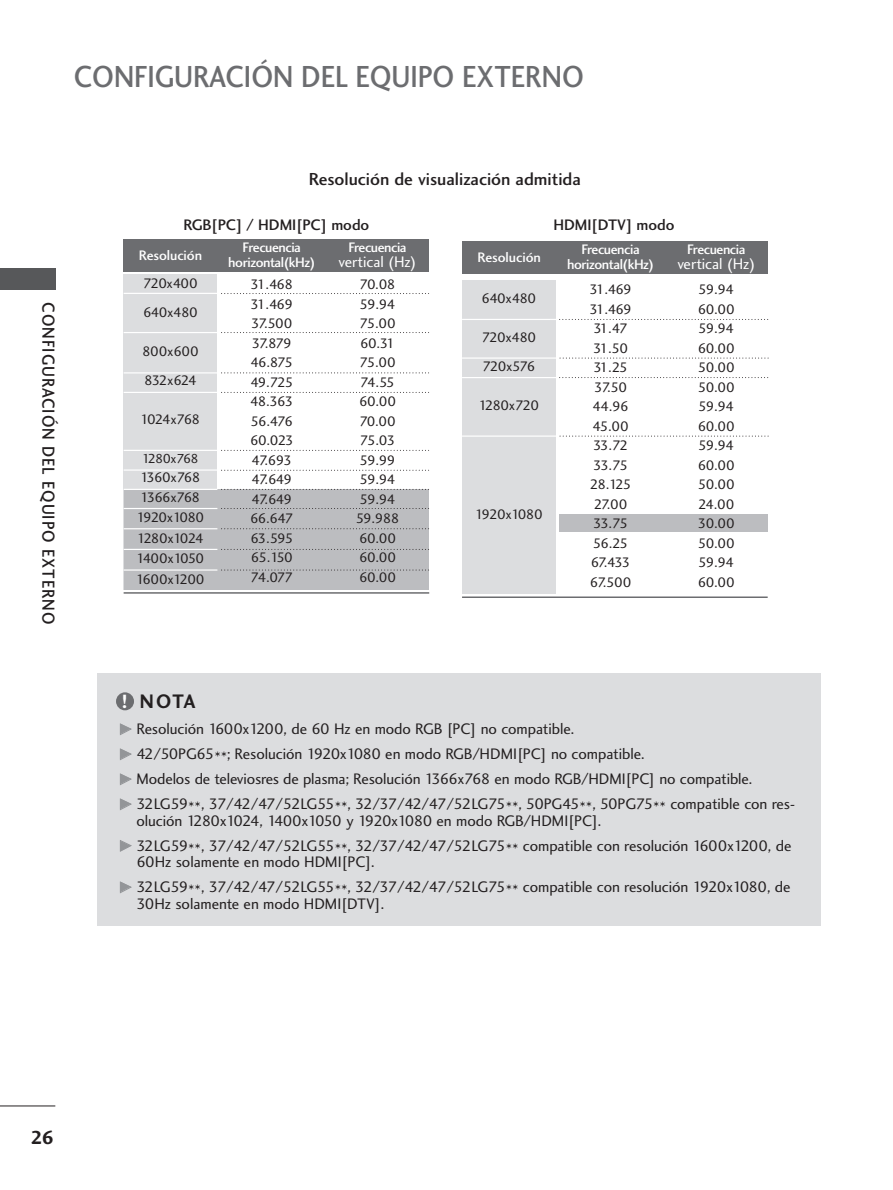
<style>
.page{position:relative;width:893px;height:1190px;background:#fff}
.page>*{position:absolute;margin:0;border:0;box-sizing:border-box;transform-origin:0 0}
.t1{font:31.5px "Charlotte Sans Medium Plain";color:#6c6d70;scale:.9 1}
.t2{font:20.25px "Charlotte Sans Bold Plain";color:#231f20;scale:.95 1}
.t3{font:19.5px "Charlotte Sans Bold Plain";color:#231f20}
.t4{font:18px "Charlotte Sans Medium Plain";color:#231f20}
.t5{font:18px "Charlotte Sans Medium Plain";letter-spacing:.06em;color:#231f20;scale:.9 1}
.t6{font:15.75px/25px "Charlotte Sans Book Plain";letter-spacing:-.005em;color:#231f20}
.t7{font:15.75px "Charlotte Sans Medium Plain";color:#231f20}
.t8{font:15.75px "Charlotte Sans Book Plain";letter-spacing:-.005em;color:#fff}
.t9{font:14.25px/19.5px "Charlotte Sans Book Plain";letter-spacing:-.06em;color:#231f20}
.t10{font:14.25px/19.5px "Charlotte Sans Book Plain";letter-spacing:-.08em;color:#231f20;text-align:center}
.t11{font:14.25px/19.5px "Charlotte Sans Book Plain";letter-spacing:-.04em;color:#231f20;text-align:center}
.t12{font:14.25px/15px "Charlotte Sans Medium Plain";letter-spacing:-.03em;color:#fff;text-align:center}
.t13{font:14.25px/29.5px "Charlotte Sans Book Plain";letter-spacing:-.02em;color:#231f20}
.t14{font:14.25px "Charlotte Sans Medium Plain";letter-spacing:-.005em;color:#fff}
.t15{font:13.5px "Charlotte Sans Book Plain";letter-spacing:-.06em;color:#231f20}
.s1{font-size:19.95px;color:#fff}
</style>
<div class="page">
<div style="left:124px;top:274px;width:93px;height:315px;background:#dcdddf"></div>
<div style="left:124px;top:489px;width:304px;height:101px;background:#bcbdc0"></div>
<div style="left:559px;top:514px;width:208px;height:17px;background:#bcbdc0"></div>
<hr style="left:0;top:1105px;width:55px;height:1px;background:#231f20">
<div style="left:0;top:268px;width:55px;height:21px;background:#57585a"></div>
<div style="left:123px;top:239px;width:305px;height:32px;background:#6c6d70"></div>
<hr style="left:124px;top:293px;width:93px;height:1px;background:#fff">
<hr style="left:124px;top:332px;width:93px;height:1px;background:#fff">
<hr style="left:124px;top:372px;width:93px;height:1px;background:#fff">
<hr style="left:124px;top:392px;width:93px;height:1px;background:#fff">
<hr style="left:124px;top:469px;width:93px;height:1px;background:#fff">
<hr style="left:124px;top:489px;width:93px;height:1px;background:#fff">
<hr style="left:124px;top:450px;width:93px;height:1px;background:#fff">
<hr style="left:124px;top:592px;width:305px;height:1px;background:#6c6d70">
<svg style="left:221px;top:293px;width:205px;height:1px"></svg>
<svg style="left:221px;top:332px;width:205px;height:1px"></svg>
<svg style="left:221px;top:372px;width:205px;height:1px"></svg>
<svg style="left:221px;top:392px;width:205px;height:1px"></svg>
<svg style="left:221px;top:450px;width:205px;height:1px"></svg>
<svg style="left:221px;top:470px;width:205px;height:1px"></svg>
<svg style="left:221px;top:489px;width:205px;height:1px"></svg>
<hr style="left:124px;top:508px;width:93px;height:1px;background:#fff">
<svg style="left:221px;top:508px;width:205px;height:1px"></svg>
<svg style="left:221px;top:528px;width:205px;height:1px"></svg>
<svg style="left:221px;top:569px;width:205px;height:1px"></svg>
<div style="left:462px;top:280px;width:93px;height:314px;background:#dcdddf"></div>
<hr style="left:462px;top:357px;width:94px;height:2px;background:#fff">
<svg style="left:560px;top:358px;width:208px;height:1px"></svg>
<hr style="left:462px;top:377px;width:94px;height:1px;background:#fff">
<svg style="left:559px;top:377px;width:206px;height:1px"></svg>
<hr style="left:462px;top:435px;width:94px;height:2px;background:#fff">
<svg style="left:560px;top:436px;width:208px;height:1px"></svg>
<div style="left:462px;top:241px;width:305px;height:32px;background:#6c6d70"></div>
<hr style="left:462px;top:319px;width:94px;height:1px;background:#fff">
<svg style="left:559px;top:319px;width:206px;height:1px"></svg>
<hr style="left:462px;top:596px;width:305px;height:2px;background:#6c6d70">
<hr style="left:124px;top:549px;width:93px;height:1px;background:#fff">
<svg style="left:221px;top:549px;width:205px;height:1px"></svg>
<hr style="left:124px;top:528px;width:93px;height:1px;background:#fff">
<hr style="left:124px;top:569px;width:93px;height:1px;background:#fff">
<div style="left:98px;top:673px;width:723px;height:252px;background:#dcdddf"></div>
<div style="left:116px;top:692px;width:18px;height:18px;background:#6c6d70;border-radius:50%"></div>
<h1 class="t1" style="left:74px;top:64px;width:568px">CONFIGURACIÓN DEL EQUIPO EXTERNO</h1>
<p class="t5" style="left:55px;top:302px;width:359px;rotate:90deg">CONFIGURACIÓN DEL EQUIPO EXTERNO</p>
<p class="t4" style="left:309px;top:172px;width:274px">Resolución de visualización admitida</p>
<p class="t7" style="left:183px;top:218px;width:187px">RGB[PC] / HDMI[PC] modo</p>
<p class="t14" style="left:139px;top:250px;width:65px">Resolución</p>
<p class="t9" style="left:143px;top:270px;width:56px;line-height:29.1px">720x400<br>640x480</p>
<p class="t13" style="left:142px;top:337px;width:58px">800x600<br>832x624</p>
<p class="t9" style="left:141px;top:411px;width:61px">1024x768</p>
<p class="t15" style="left:142px;top:453px;width:58px">1280x768</p>
<p class="t9" style="left:140px;top:469px;width:61px">1360x768</p>
<p class="t9" style="left:141px;top:488px;width:61px">1366x768</p>
<p class="t9" style="left:137px;top:509px;width:69px">1920x1080</p>
<p class="t9" style="left:137px;top:529px;width:69px;line-height:20.5px">1280x1024<br>1400x1050</p>
<p class="t13" style="left:136px;top:565px;width:70px">1600x1200</p>
<p class="t12" style="left:228px;top:241px;width:88px">Frecuencia horizontal(kHz)</p>
<p class="t12" style="left:348px;top:241px;width:60px">Frecuencia</p>
<p class="t8" style="left:338px;top:255px;width:79px">vertical (Hz)</p>
<p class="t9" style="left:250px;top:276px;width:45px">31.468<br>31.469<br>37.500<br>37.879<br>46.875<br>49.725<br>48.363<br>56.476<br>60.023<br>47.693<br>47.649<br>47.649<br>66.647<br>63.595<br>65.150<br>74.077</p>
<p class="t11" style="left:356px;top:276px;width:45px">70.08<br>59.94<br>75.00<br>60.31<br>75.00<br>74.55<br>60.00<br>70.00<br>75.03<br>59.99<br>59.94<br>59.94<br>59.988<br>60.00<br>60.00<br>60.00</p>
<p class="t7" style="left:553px;top:218px;width:123px">HDMI[DTV] modo</p>
<p class="t14" style="left:477px;top:252px;width:65px">Resolución</p>
<p class="t12" style="left:567px;top:243px;width:88px">Frecuencia horizontal(kHz)</p>
<p class="t12" style="left:687px;top:243px;width:60px">Frecuencia</p>
<p class="t8" style="left:677px;top:257px;width:79px">vertical (Hz)</p>
<p class="t9" style="left:481px;top:290px;width:56px">640x480</p>
<p class="t9" style="left:482px;top:324px;width:56px;line-height:29.2px">720x480<br>720x576</p>
<p class="t9" style="left:479px;top:397px;width:62px">1280x720</p>
<p class="t9" style="left:475px;top:505px;width:69px">1920x1080</p>
<p class="t10" style="left:589px;top:281px;width:44px">31.469<br>31.469<br>31.47<br>31.50<br>31.25<br>37.50<br>44.96<br>45.00<br>33.72<br>33.75<br>28.125<br>27.00<br>33.75<br>56.25<br>67.433<br>67.500</p>
<p class="t9" style="left:697px;top:281px;width:39px;text-align:justify">59.94<br>60.00<br>59.94<br>60.00<br>50.00<br>50.00<br>59.94<br>60.00<br>59.94<br>60.00<br>50.00<br>24.00<br>30.00<br>50.00<br>59.94<br>60.00</p>
<p class="t2" style="left:121px;top:693px;width:80px"><span class="s1">!</span> NOTA</p>
<p class="t6" style="left:119px;top:717px;width:677px"><sub>G</sub> Resolución 1600x1200, de 60 Hz en modo RGB [PC] no compatible.<br><sub>G</sub> 42/50PG65**; Resolución 1920x1080 en modo RGB/HDMI[PC] no compatible.<br><sub>G</sub> Modelos de televiosres de plasma; Resolución 1366x768 en modo RGB/HDMI[PC] no compatible.<br><sub>G</sub> 32LG59**, 37/42/47/52LG55**, 32/37/42/47/52LG75**, 50PG45**, 50PG75** compatible con res-</p>
<p class="t6" style="left:119px;top:809px;width:673px;text-indent:17px">olución 1280x1024, 1400x1050 y 1920x1080 en modo RGB/HDMI[PC].<br><sub>G</sub> 32LG59**, 37/42/47/52LG55**, 32/37/42/47/52LG75** compatible con resolución 1600x1200, de</p>
<p class="t6" style="left:119px;top:850px;width:672px;text-indent:17px">60Hz solamente en modo HDMI[PC].<br><sub>G</sub> 32LG59**, 37/42/47/52LG55**, 32/37/42/47/52LG75** compatible con resolución 1920x1080, de</p>
<p class="t6" style="left:136px;top:892px;width:249px">30Hz solamente en modo HDMI[DTV].</p>
<p class="t3" style="left:31px;top:1129px;width:25px">26</p>
</div>
